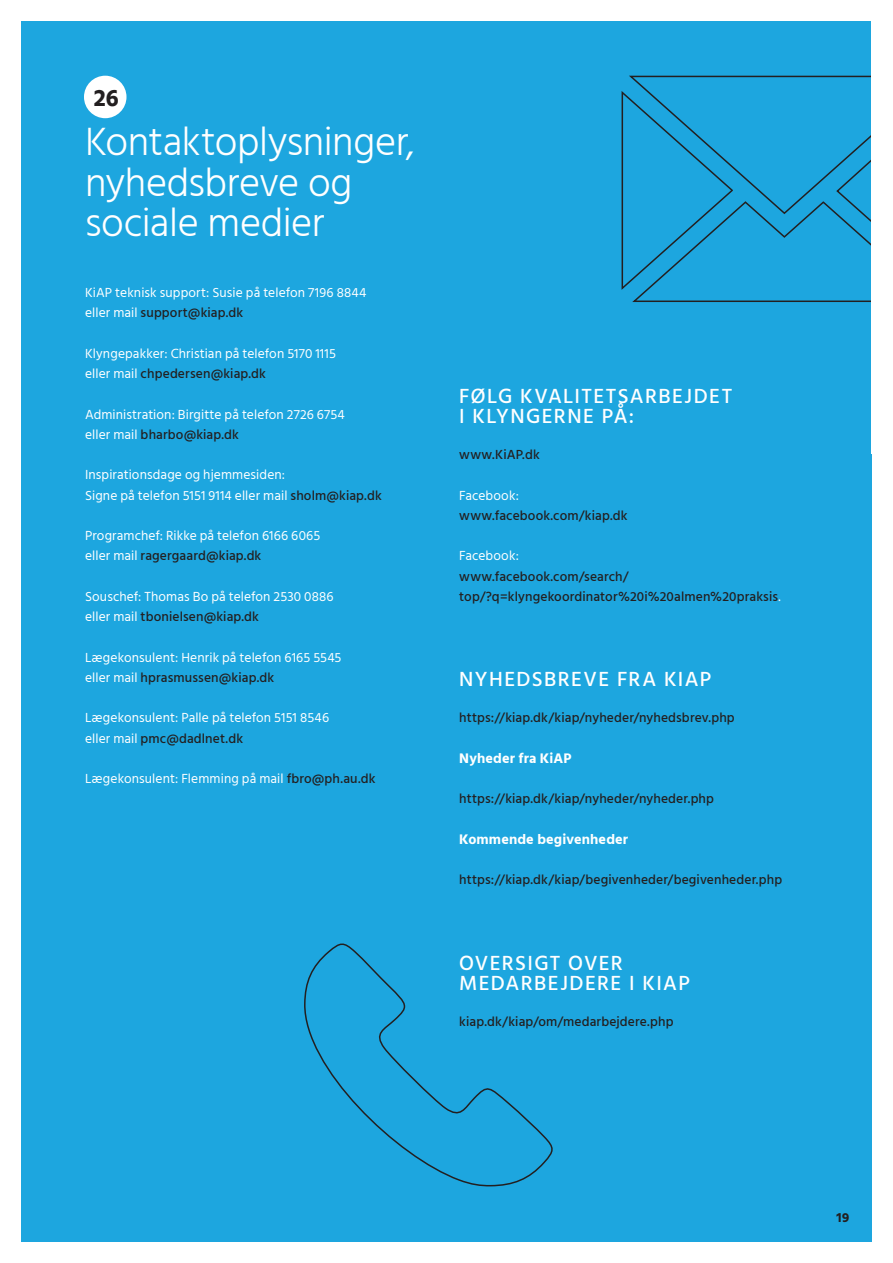
<style>
.page{position:relative;width:893px;height:1263px;background:#fff}
.page>*{position:absolute;margin:0;border:0;box-sizing:border-box;transform-origin:0 0}
.kiap-1{font:300 40.5px/40.5px "Hind Siliguri";letter-spacing:-.01em;color:#fff}
.kiap-1-2{font:700 24px "Hind Siliguri";color:#231f20}
.kiap-1_5{font:500 21px/20.2px "Hind Siliguri";letter-spacing:.065em;color:#fff}
.kiap-2{font:700 14.25px "Hind Siliguri";letter-spacing:.01em;color:#fff}
.brød{font:13.5px/20.2px "Hind Siliguri";letter-spacing:.01em;color:#fff}
.brød-2{font:500 13.5px/20.2px "Hind Siliguri";letter-spacing:.01em;color:#231f20}
.t1{font:700 13.5px "Hind Siliguri";color:#231f20}
.s1{font-weight:500;color:#231f20}
.s2{font-weight:400;color:#fff}
</style>
<div class="page">
<div style="left:21px;top:21px;width:851px;height:1221px;background:#1da6df"></div>
<svg style="left:304px;top:943px;width:249px;height:244px"></svg>
<svg style="left:621px;top:74px;width:251px;height:229px"></svg>
<div style="left:84px;top:76px;width:42px;height:42px;background:#fff;border-radius:50%"></div>
<p class="kiap-1-2" style="left:94px;top:79px;width:27px">26</p>
<p class="kiap-1" style="left:85px;top:121px;width:331px">Kontaktoplysninger, nyhedsbreve og sociale medier</p>
<p class="brød" style="left:85px;top:283px;width:283px">KiAP teknisk support: Susie på telefon 7196 8844 eller mail <span class="s1">support@kiap.dk</span></p>
<p class="brød" style="left:85px;top:344px;width:252px">Klyngepakker: Christian på telefon 5170 1115 eller mail <span class="s1">chpedersen@kiap.dk</span></p>
<p class="brød" style="left:85px;top:405px;width:261px">Administration: Birgitte på telefon 2726 6754 eller mail <span class="s1">bharbo@kiap.dk</span></p>
<p class="brød" style="left:85px;top:466px;width:298px">Inspirationsdage og hjemmesiden:<br>Signe på telefon 5151 9114 eller mail <span class="s1">sholm@kiap.dk</span></p>
<p class="brød" style="left:85px;top:526px;width:237px">Programchef: Rikke på telefon 6166 6065 eller mail <span class="s1">ragergaard@kiap.dk</span></p>
<p class="brød" style="left:85px;top:587px;width:250px">Souschef: Thomas Bo på telefon 2530 0886 eller mail <span class="s1">tbonielsen@kiap.dk</span></p>
<p class="brød" style="left:85px;top:648px;width:258px">Lægekonsulent: Henrik på telefon 6165 5545 eller mail <span class="s1">hprasmussen@kiap.dk</span></p>
<p class="brød" style="left:85px;top:709px;width:246px">Lægekonsulent: Palle på telefon 5151 8546 eller mail <span class="s1">pmc@dadlnet.dk</span></p>
<p class="brød" style="left:85px;top:769px;width:292px">Lægekonsulent: Flemming på mail <span class="s1">fbro@ph.au.dk</span></p>
<p class="kiap-1_5" style="left:459px;top:387px;width:274px">FØLG KVALITETSARBEJDET<br>I KLYNGERNE PÅ:</p>
<p class="brød-2" style="left:459px;top:445px;width:82px">www.KiAP.dk</p>
<p class="brød-2" style="left:459px;top:486px;width:170px"><span class="s2">Facebook: </span>www.facebook.com/kiap.dk</p>
<p class="brød-2" style="left:459px;top:546px;width:323px"><span class="s2">Facebook:<br></span>www.facebook.com/search/ top/?q=klyngekoordinator%20i%20almen%20praksis<span class="s2">.</span></p>
<p class="kiap-1_5" style="left:459px;top:670px;width:254px">NYHEDSBREVE FRA KIAP</p>
<p class="brød-2" style="left:459px;top:708px;width:277px">https://kiap.dk/kiap/nyheder/nyhedsbrev.php</p>
<p class="kiap-2" style="left:459px;top:747px;width:114px">Nyheder fra KiAP</p>
<p class="brød-2" style="left:459px;top:789px;width:256px">https://kiap.dk/kiap/nyheder/nyheder.php</p>
<p class="kiap-2" style="left:459px;top:828px;width:170px">Kommende begivenheder</p>
<p class="brød-2" style="left:459px;top:870px;width:325px">https://kiap.dk/kiap/begivenheder/begivenheder.php</p>
<p class="kiap-1_5" style="left:459px;top:954px;width:232px">OVERSIGT OVER<br>MEDARBEJDERE I KIAP</p>
<p class="brød-2" style="left:459px;top:1012px;width:216px">kiap.dk/kiap/om/medarbejdere.php</p>
<p class="t1" style="left:836px;top:1206px;width:14px">19</p>
</div>
